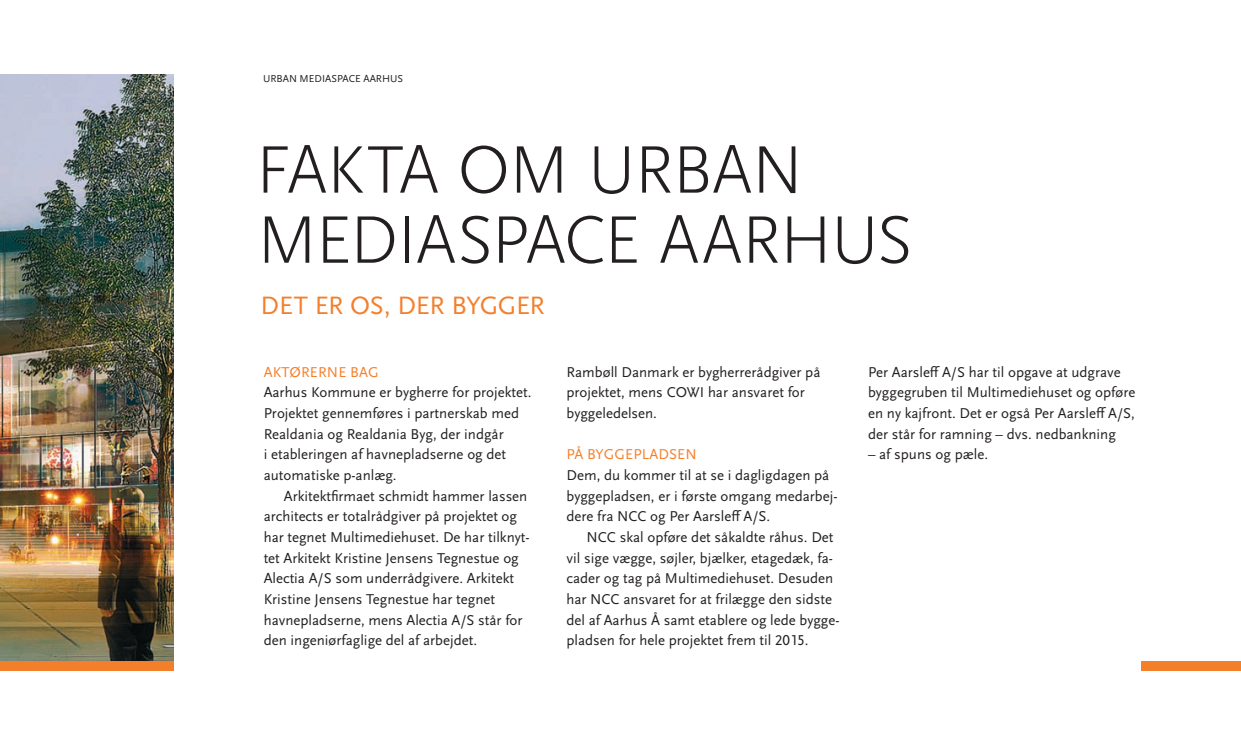
<style>
.page{position:relative;width:1241px;height:745px;background:#fff}
.page>*{position:absolute;margin:0;border:0;box-sizing:border-box;transform-origin:0 0}
.rubrik{font:300 70px/70px "Scala Sans OT";letter-spacing:-.025em;color:#231f20}
.underrubrik{font:26.25px "Scala Sans OT";letter-spacing:-.02em;color:#f47f2b}
.brød_indryk{font:14.88px/20.7px "Scala Sans OT";color:#231f20}
.brød{font:14.88px/20.7px "Scala Sans OT";color:#231f20}
.mellemrubrik{font:14.88px "Scala Sans OT";letter-spacing:.01em;color:#f47f2b}
.tidslinie{font:10.5px "Scala Sans OT";color:#231f20}
</style>
<div class="page">
<img style="left:0;top:74px;width:174px;height:586px">
<div style="left:1141px;top:660px;width:99px;height:10px;background:#f47f2b"></div>
<div style="left:0;top:660px;width:174px;height:10px;background:#f47f2b"></div>
<p class="tidslinie" style="left:263px;top:73px;width:141px">URBAN MEDIASPACE AARHUS</p>
<p class="rubrik" style="left:255px;top:136px;width:659px">FAKTA OM URBAN<br>MEDIASPACE AARHUS</p>
<p class="underrubrik" style="left:260px;top:291px;width:286px">DET ER OS, DER BYGGER</p>
<p class="mellemrubrik" style="left:264px;top:363px;width:116px">AKTØRERNE BAG</p>
<p class="brød" style="left:264px;top:382px;width:269px">Aarhus Kommune er bygherre for projektet.<br>Projektet gennemføres i partnerskab med Realdania og Realdania Byg, der indgår<br>i etableringen af havnepladserne og det automatiske p-anlæg.</p>
<p class="brød_indryk" style="left:264px;top:485px;width:267px;text-indent:20px">Arkitektfirmaet schmidt hammer lassen architects er totalrådgiver på projektet og har tegnet Multimediehuset. De har tilknyt&shy;tet Arkitekt Kristine Jensens Tegnestue og Alectia A/S som underrådgivere. Arkitekt Kristine Jensens Tegnestue har tegnet havnepladserne, mens Alectia A/S står for den ingeniørfaglige del af arbejdet.</p>
<p class="brød" style="left:566px;top:361px;width:255px">Rambøll Danmark er bygherrerådgiver på projektet, mens COWI har ansvaret for byggeledelsen.</p>
<p class="mellemrubrik" style="left:566px;top:446px;width:132px">PÅ BYGGEPLADSEN</p>
<p class="brød" style="left:566px;top:465px;width:272px">Dem, du kommer til at se i dagligdagen på byggepladsen, er i første omgang medarbej&shy;dere fra NCC og Per Aarsleff A/S.</p>
<p class="brød_indryk" style="left:566px;top:527px;width:274px;text-indent:20px">NCC skal opføre det såkaldte råhus. Det vil sige vægge, søjler, bjælker, etagedæk, fa&shy;cader og tag på Multimediehuset. Desuden har NCC ansvaret for at frilægge den sidste del af Aarhus Å samt etablere og lede bygge&shy;pladsen for hele projektet frem til 2015.</p>
<p class="brød" style="left:867px;top:361px;width:269px">Per Aarsleff A/S har til opgave at udgrave byggegruben til Multimediehuset og opføre en ny kajfront. Det er også Per Aarsleff A/S, der står for ramning – dvs. nedbankning</p>
<p class="brød" style="left:867px;top:444px;width:121px">– af spuns og pæle.</p>
</div>
